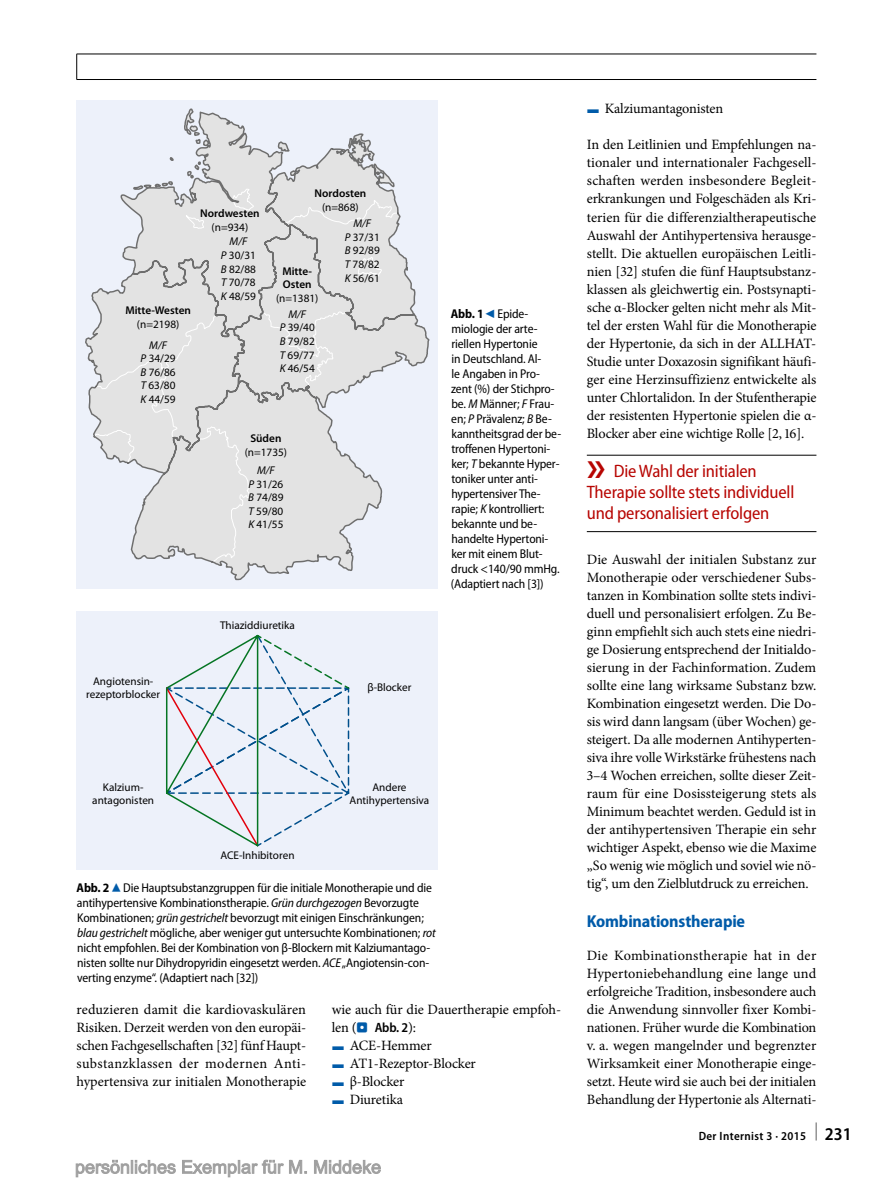
<style>
.page{position:relative;width:893px;height:1187px;background:#fff}
.page>*{position:absolute;margin:0;border:0;box-sizing:border-box;transform-origin:0 0}
.t1{font:600 semi-condensed 45px "Myriad Pro";color:#b70502}
.t2{font:semi-condensed 18px/21px "Myriad Pro";letter-spacing:-.01em;color:#b70502}
.t3{font:700 semi-condensed 17.25px "Myriad Pro";letter-spacing:-.01em;color:#005ba9}
.t4{font:14.25px/18px "Minion Pro";letter-spacing:-.01em;color:#000;text-align:justify}
.t5{font:semi-condensed 12.75px/15px "Myriad Pro";letter-spacing:-.01em;color:#000}
.t6{font:600 semi-condensed 12px "Myriad Pro";letter-spacing:.03em;color:#000}
.t7{font:11.25px/13.6px "Myriad Pro";color:#000;text-align:center}
.t8{font:600 11.25px/13.6px "Myriad Pro";color:#000}
.s1{font-style:italic}
.s2{font-weight:700}
.s3{font-family:"S Buttons";font-stretch:normal;font-size:14.25px;color:#005ba9}
.s4{font-family:"S Buttons";font-size:13.5px;color:#005ba9}
.s5{font-family:"Myriad Pro";font-weight:600;font-stretch:semi-condensed;font-size:13.5px}
.s6{font-family:"S Buttons";color:#005ba9}
.s7{font-size:18px}
</style>
<div class="page">
<hr style="left:587px;top:455px;width:229px;height:1px;background:#000">
<hr style="left:587px;top:531px;width:229px;height:1px;background:#000">
<div style="left:77px;top:100px;width:361px;height:488px;background:#edf1fa"></div>
<svg style="left:85px;top:108px;width:345px;height:473px"></svg>
<div style="left:77px;top:611px;width:361px;height:258px;background:#edf1fa"></div>
<svg style="left:166px;top:634px;width:184px;height:213px"></svg>
<hr style="left:77px;top:79px;width:739px;height:1px;background:#000">
<svg style="left:76px;top:54px;width:1px;height:25px"></svg>
<hr style="left:77px;top:54px;width:739px;height:1px;background:#000">
<svg style="left:75px;top:1159px;width:306px;height:18px"></svg>
<p class="t8" style="left:125px;top:303px;width:67px">Mitte-Westen</p>
<p class="t7" style="left:137px;top:317px;width:44px">(n=2198)</p>
<p class="t7" style="left:141px;top:338px;width:37px"><span class="s1">M/F<br>P</span> 34/29<br><span class="s1">B</span> 76/86<br><span class="s1">T</span> 63/80<br><span class="s1">K</span> 44/59</p>
<p class="t8" style="left:200px;top:206px;width:61px">Nordwesten</p>
<p class="t7" style="left:212px;top:220px;width:38px">(n=934)</p>
<p class="t7" style="left:221px;top:235px;width:37px"><span class="s1">M/F<br>P</span> 30/31<br><span class="s1">B</span> 82/88<br><span class="s1">T</span> 70/78<br><span class="s1">K</span> 48/59</p>
<p class="t8" style="left:315px;top:186px;width:53px">Nordosten</p>
<p class="t7" style="left:322px;top:200px;width:38px">(n=868)</p>
<p class="t8" style="left:282px;top:264px;width:31px">Mitte-<br>Osten</p>
<p class="t7" style="left:276px;top:291px;width:44px">(n=1381)</p>
<p class="t7" style="left:280px;top:307px;width:37px"><span class="s1">M/F<br>P</span> 39/40<br><span class="s1">B</span> 79/82<br><span class="s1">T</span> 69/77<br><span class="s1">K</span> 46/54</p>
<p class="t7" style="left:345px;top:216px;width:37px"><span class="s1">M/F<br>P</span> 37/31<br><span class="s1">B</span> 92/89<br><span class="s1">T</span> 78/82<br><span class="s1">K</span> 56/61</p>
<p class="t8" style="left:250px;top:431px;width:33px">Süden</p>
<p class="t7" style="left:245px;top:445px;width:44px">(n=1735)</p>
<p class="t7" style="left:248px;top:463px;width:37px"><span class="s1">M/F<br>P</span> 31/26<br><span class="s1">B</span> 74/89<br><span class="s1">T</span> 59/80<br><span class="s1">K</span> 41/55</p>
<p class="t7" style="left:220px;top:618px;width:76px">Thiaziddiuretika</p>
<p class="t7" style="left:86px;top:674px;width:75px">Angiotensin&shy;rezeptorblocker</p>
<p class="t7" style="left:367px;top:680px;width:46px">β-Blocker</p>
<p class="t5" style="left:451px;top:306px;width:112px"><span class="s2">Abb. 1</span><span class="s3">9</span>Epide&shy;miologie der arte&shy;riellen Hypertonie<br>in Deutschland. Al-<br>le Angaben in Pro&shy;zent (%) der Stichpro&shy;be. <span class="s1">M</span> Männer; <span class="s1">F</span> Frau&shy;en; <span class="s1">P</span> Prävalenz; <span class="s1">B</span> Be&shy;kanntheitsgrad der be&shy;troffenen Hypertoni&shy;ker; <span class="s1">T</span> bekannte Hyper&shy;toniker unter anti&shy;hypertensiver The&shy;rapie; <span class="s1">K</span> kontrolliert: bekannte und be&shy;handelte Hypertoni&shy;ker mit einem Blut&shy;druck &lt;140/90 mmHg. (Adaptiert nach [3])</p>
<p class="t7" style="left:92px;top:780px;width:63px">Kalzium&shy;antagonisten</p>
<p class="t7" style="left:220px;top:847px;width:76px">ACE-Inhibitoren</p>
<p class="t7" style="left:350px;top:780px;width:81px">Andere<br>Antihypertensiva</p>
<p class="t5" style="left:77px;top:880px;width:361px"><span class="s2">Abb. 2</span><span class="s3">8</span>Die Hauptsubstanzgruppen für die initiale Monotherapie und die antihypertensive Kombinationstherapie. <span class="s1">Grün durchgezogen</span> Bevorzugte Kombinationen; <span class="s1">grün gestrichelt</span> bevorzugt mit einigen Einschränkungen; <span class="s1">blau gestrichelt</span> mögliche, aber weniger gut untersuchte Kombinationen; <span class="s1">rot </span>nicht empfohlen. Bei der Kombination von β-Blockern mit Kalziumantago&shy;nisten sollte nur Dihydropyridin eingesetzt werden. <span class="s1">ACE</span>„Angiotensin-con&shy;verting enzyme“. (Adaptiert nach [32])</p>
<p class="t4" style="left:77px;top:1000px;width:231px">reduzieren damit die kardiovaskulären Risiken. Derzeit werden von den europäi&shy;schen Fachgesellschaften [32] fünf Haupt&shy;substanzklassen der modernen Anti&shy;hypertensiva zur initialen Monotherapie</p>
<p class="t4" style="left:332px;top:1000px;width:231px;text-align:left">wie auch für die Dauertherapie empfoh&shy;len (<span class="s4">.</span> <span class="s5">Abb. 2</span>):<br><span class="s6">F</span> ACE-Hemmer<br><span class="s6">F</span> AT1-Rezeptor-Blocker<br><span class="s6">F</span> β-Blocker<br><span class="s6">F</span> Diuretika</p>
<p class="t4" style="left:587px;top:100px;width:138px"><span class="s6">F</span> Kalziumantagonisten</p>
<p class="t4" style="left:587px;top:136px;width:231px">In den Leitlinien und Empfehlungen na&shy;tionaler und internationaler Fachgesell&shy;schaften werden insbesondere Begleit&shy;erkrankungen und Folgeschäden als Kri&shy;terien für die differenzialtherapeutische Auswahl der Antihypertensiva herausge&shy;stellt. Die aktuellen europäischen Leitli&shy;nien [32] stufen die fünf Hauptsubstanz&shy;klassen als gleichwertig ein. Postsynapti&shy;sche α-Blocker gelten nicht mehr als Mit&shy;tel der ersten Wahl für die Monotherapie der Hypertonie, da sich in der ALLHAT-Studie unter Doxazosin signifikant häufi&shy;ger eine Herzinsuffizienz entwickelte als unter Chlortalidon. In der Stufentherapie der resistenten Hypertonie spielen die α-Blocker aber eine wichtige Rolle [2, 16].</p>
<h1 class="t1" style="left:587px;top:441px;width:20px">»</h1>
<p class="t2" style="left:587px;top:460px;width:209px;text-indent:27px">DieWahl der initialen<br>Therapie sollte stets individuell und personalisiert erfolgen</p>
<p class="t4" style="left:587px;top:550px;width:231px">Die Auswahl der initialen Substanz zur Monotherapie oder verschiedener Subs&shy;tanzen in Kombination sollte stets indivi&shy;duell und personalisiert erfolgen. Zu Be&shy;ginn empfiehlt sich auch stets eine niedri&shy;ge Dosierung entsprechend der Initialdo&shy;sierung in der Fachinformation. Zudem sollte eine lang wirksame Substanz bzw.<br>Kombination eingesetzt werden. Die Do&shy;sis wird dann langsam (über Wochen) ge&shy;steigert. Da alle modernen Antihyperten&shy;siva ihre volle Wirkstärke frühestens nach 3–4 Wochen erreichen, sollte dieser Zeit&shy;raum für eine Dosissteigerung stets als Minimum beachtet werden. Geduld ist in der antihypertensiven Therapie ein sehr wichtiger Aspekt, ebenso wie die Maxime „So wenig wie möglich und soviel wie nö&shy;tig“, um den Zielblutdruck zu erreichen.</p>
<p class="t3" style="left:587px;top:911px;width:160px">Kombinationstherapie</p>
<p class="t4" style="left:587px;top:946px;width:231px">Die Kombinationstherapie hat in der Hypertoniebehandlung eine lange und erfolgreiche Tradition, insbesondere auch die Anwendung sinnvoller fixer Kombi&shy;nationen. Früher wurde die Kombination v. a. wegen mangelnder und begrenzter Wirksamkeit einer Monotherapie einge&shy;setzt. Heute wird sie auch bei der initialen Behandlung der Hypertonie als Alternati-</p>
<p class="t6" style="left:699px;top:1129px;width:155px">Der Internist 3 · 2015 <sup>|</sup> <span class="s7">231</span></p>
</div>
